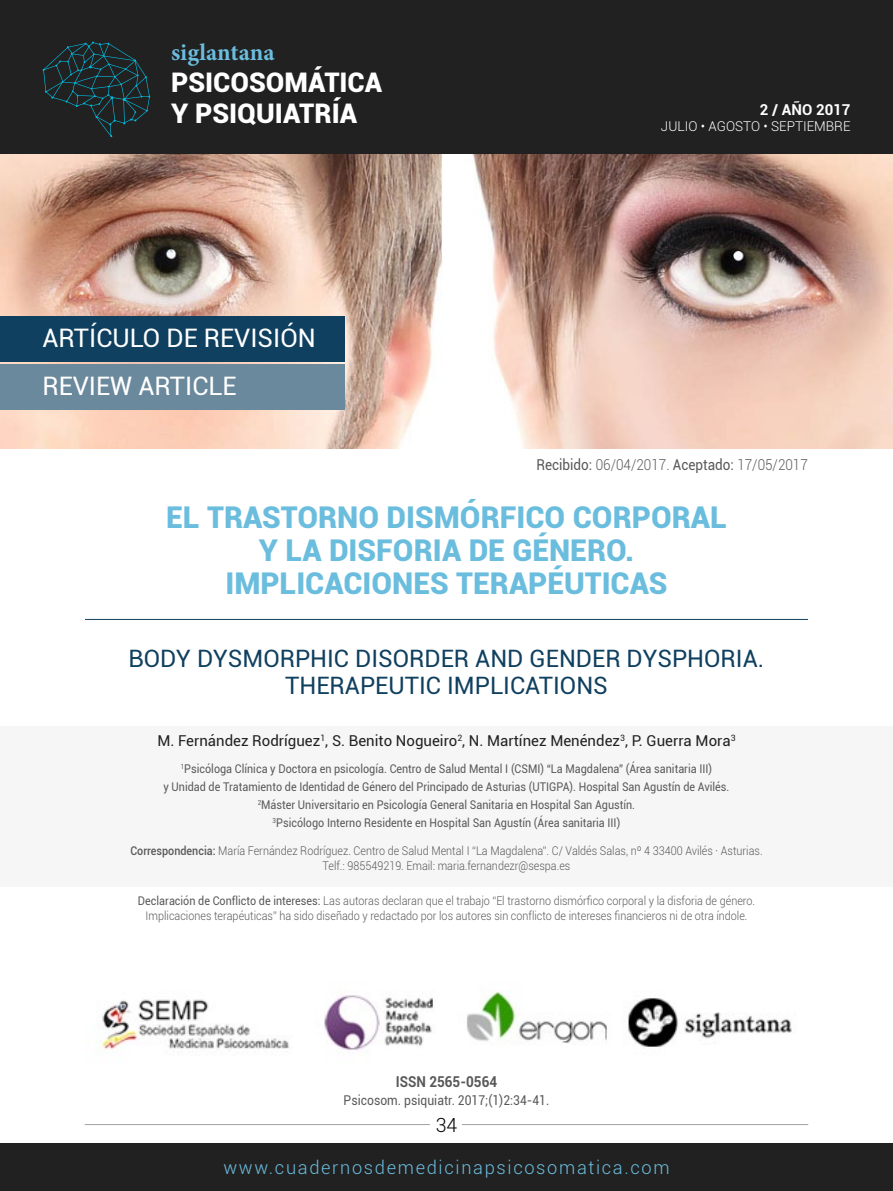
<style>
.page{position:relative;width:893px;height:1191px;background:#fff}
.page>*{position:absolute;margin:0;border:0;box-sizing:border-box;transform-origin:0 0}
.t1{font:900 30px/33px "Roboto";color:#6bbdde;text-align:center}
.t2{font:900 27px/31.5px "Roboto";color:#fff}
.t3{font:25.5px "Roboto";color:#fff}
.t4{font:24px/27px "Roboto";color:#104060;text-align:center}
.t5{font:700 24px "Minion Pro";color:#6bbdde}
.t6{font:300 19.5px "Roboto";color:#000}
.t7{font:300 18.3px "Roboto";letter-spacing:.09em;color:#6bbdde}
.t8{font:15px "Roboto";color:#212121}
.t9{font:300 15px "Roboto";color:#595959;scale:.9 1}
.t10{font:700 15px "Roboto";color:#595959;scale:.9 1}
.t11{font:700 15px "Roboto";color:#fff}
.t12{font:13.5px "Roboto";color:#595959;scale:.9 1}
.t13{font:300 13.5px "Roboto";color:#fff}
.t14{font:300 12px/15px "Roboto";color:#595959;text-align:center;scale:.9 1}
.t15{font:12px/18px "Roboto";color:#595959;text-align:center;scale:.9 1}
.s1{font-weight:400}
.s2{font-weight:500}
</style>
<div class="page">
<hr style="left:85px;top:1124px;width:723px;height:1px;background:#a2a2a2">
<div style="left:431px;top:1117px;width:31px;height:15px;background:#fff"></div>
<div style="left:0;top:1143px;width:893px;height:48px;background:#212121"></div>
<div style="left:0;top:0;width:893px;height:155px;background:#212121"></div>
<svg style="left:43px;top:41px;width:107px;height:96px"></svg>
<img style="left:100px;top:992px;width:692px;height:60px">
<img style="left:0;top:154px;width:893px;height:294px">
<div style="left:0;top:726px;width:893px;height:160px;background:#f6f6f6"></div>
<hr style="left:85px;top:619px;width:723px;height:1px;background:#104060">
<div style="left:0;top:365px;width:344px;height:45px;background:#6b899c"></div>
<div style="left:0;top:317px;width:344px;height:45px;background:#104060"></div>
<h3 class="t5" style="left:171px;top:35px;width:105px">siglantana</h3>
<h2 class="t2" style="left:171px;top:65px;width:212px">PSICOSOMÁTICA<br>Y PSIQUIATRÍA</h2>
<h3 class="t3" style="left:43px;top:320px;width:275px">ARTÍCULO DE REVISIÓN</h3>
<h3 class="t3" style="left:43px;top:368px;width:196px">REVIEW ARTICLE</h3>
<p class="t11" style="left:760px;top:99px;width:92px">2 / AÑO 2017</p>
<p class="t13" style="left:661px;top:117px;width:191px">JULIO • AGOSTO • SEPTIEMBRE</p>
<p class="t9" style="left:536px;top:454px;width:303px"><span class="s1">Recibido:</span> 06/04/2017. <span class="s1">Aceptado:</span> 17/05/2017</p>
<h1 class="t1" style="left:166px;top:499px;width:562px">EL TRASTORNO DISMÓRFICO CORPORAL<br>Y LA DISFORIA DE GÉNERO.<br>IMPLICACIONES TERAPÉUTICAS</h1>
<h3 class="t4" style="left:129px;top:644px;width:637px">BODY DYSMORPHIC DISORDER AND GENDER DYSPHORIA.<br>THERAPEUTIC IMPLICATIONS</h3>
<p class="t8" style="left:157px;top:730px;width:580px">M. Fernández Rodríguez<sup>1</sup>, S. Benito Nogueiro<sup>2</sup>, N. Martínez Menéndez<sup>3</sup>, P. Guerra Mora<sup>3</sup></p>
<p class="t15" style="left:163px;top:759px;width:630px"><sup>1</sup>Psicóloga Clínica y Doctora en psicología. Centro de Salud Mental I (CSMI) “La Magdalena” (Área sanitaria III)<br>y Unidad de Tratamiento de Identidad de Género del Principado de Asturias (UTIGPA). Hospital San Agustín de Avilés.<br><sup>2</sup>Máster Universitario en Psicología General Sanitaria en Hospital San Agustín.<br><sup>3</sup>Psicólogo Interno Residente en Hospital San Agustín (Área sanitaria III)</p>
<p class="t14" style="left:130px;top:842px;width:704px"><span class="s2">Correspondencia:</span> María Fernández Rodríguez. Centro de Salud Mental I “La Magdalena”. C/ Valdés Salas, nº 4 33400 Avilés · Asturias.<br>Telf.: 985549219. Email: maria.fernandezr@sespa.es</p>
<p class="t14" style="left:138px;top:892px;width:687px"><span class="s1">Declaración de Conflicto de intereses:</span> Las autoras declaran que el trabajo “El trastorno dismórfico corporal y la disforia de género.<br>Implicaciones terapéuticas” ha sido diseñado y redactado por los autores sin conflicto de intereses financieros ni de otra índole.</p>
<p class="t10" style="left:396px;top:1071px;width:114px">ISSN 2565-0564</p>
<p class="t12" style="left:344px;top:1090px;width:230px">Psicosom. psiquiatr. 2017;(1)2:34-41.</p>
<h3 class="t6" style="left:436px;top:1111px;width:23px">34</h3>
<h3 class="t7" style="left:223px;top:1154px;width:448px">www.cuadernosdemedicinapsicosomatica.com</h3>
</div>
